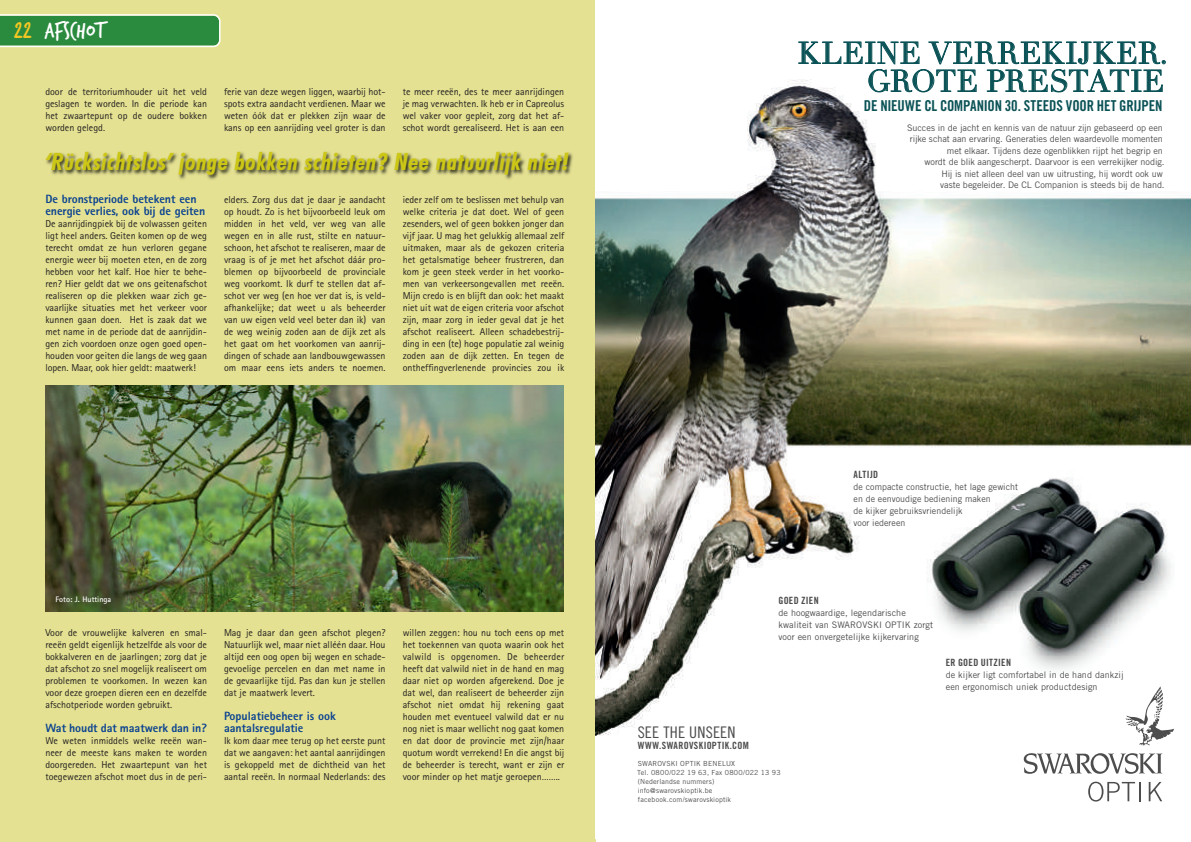
<style>
.page{position:relative;width:1191px;height:842px;background:#fff}
.page>*{position:absolute;margin:0;border:0;box-sizing:border-box;transform-origin:0 0}
.t1{font:30px/28px "Didot LH Roman+NCSSVR";letter-spacing:.025em;color:#0a5256;text-align:right}
.t2{font:italic 700 condensed 24px "Futura BT";letter-spacing:.02em;color:#ccc716}
.t3{font:24px "Trash Hand";color:#fff}
.t4{font:16px "Trade Gothic LT Com Cn 18+T42+WXSALE";letter-spacing:.01em;color:#4d4d4d}
.t5{font:15px "Trade Gothic LT Com Bd Cn 20+T42+ZNSSFL";letter-spacing:-.01em;color:#0a5256}
.t6{font:800 12px/12px "Rotis Sans Serif";letter-spacing:-.005em;color:#0a4290}
.t7{font:10px/12px "Rotis Sans Serif";color:#231f20;text-align:justify}
.t8{font:10px "Trade Gothic LT Com Bd Cn 20+T42+ZNSSFL";letter-spacing:.035em;color:#4d4d4d}
.t9{font:9px/12px "Trade Gothic LT Com+T42+SJBAHA";letter-spacing:.005em;color:#4d4d4d}
.t10{font:700 8px "Rotis Sans Serif";color:#fff}
.t11{font:7px/9px "Trade Gothic LT Com+T42+SJBAHA";letter-spacing:.025em;color:#4d4d4d}
.s1{font-size:26px;color:#f3c723}
</style>
<div class="page">
<div style="left:0;top:0;width:595px;height:842px;background:#e4e192"></div>
<svg style="left:0;top:14px;width:220px;height:33px;background:#409751"></svg>
<img style="left:595px;top:41px;width:596px;height:761px">
<img style="left:910px;top:462px;width:278px;height:227px">
<svg style="left:798px;top:42px;width:367px;height:50px"></svg>
<svg style="left:1125px;top:686px;width:49px;height:60px"></svg>
<svg style="left:1023px;top:753px;width:139px;height:21px"></svg>
<svg style="left:1088px;top:782px;width:53px;height:19px"></svg>
<svg style="left:1148px;top:782px;width:14px;height:19px"></svg>
<img style="left:45px;top:386px;width:518px;height:225px">
<img style="left:46px;top:152px;width:527px;height:28px">
<h2 class="t3" style="left:14px;top:18px;width:92px"><span class="s1">22</span> AFSCHOT</h2>
<p class="t7" style="left:45px;top:87px;width:163px">door de territoriumhouder uit het veld geslagen te worden. In die periode kan het zwaartepunt op de oudere bokken worden gelegd.</p>
<p class="t7" style="left:224px;top:87px;width:163px">ferie van deze wegen liggen, waarbij hot&shy;spots extra aandacht verdienen. Maar we weten óók dat er plekken zijn waar de kans op een aanrijding veel groter is dan</p>
<p class="t7" style="left:403px;top:87px;width:163px">te meer reeën, des te meer aanrijdingen je mag verwachten. Ik heb er in Capreolus wel vaker voor gepleit, zorg dat het af&shy;schot wordt gerealiseerd. Het is aan een</p>
<h2 class="t2" style="left:45px;top:152px;width:525px">‘Rücksichtslos’ jonge bokken schieten? Nee natuurlijk niet!</h2>
<p class="t6" style="left:45px;top:195px;width:161px">De bronstperiode betekent een energie verlies, ook bij de geiten</p>
<p class="t7" style="left:45px;top:219px;width:163px">De aanrijdingpiek bij de volwassen geiten ligt heel anders. Geiten komen op de weg terecht omdat ze hun verloren gegane energie weer bij moeten eten, en de zorg hebben voor het kalf. Hoe hier te behe&shy;ren? Hier geldt dat we ons geitenafschot realiseren op die plekken waar zich ge&shy;vaarlijke situaties met het verkeer voor kunnen gaan doen. Het is zaak dat we met name in de periode dat de aanrijdin&shy;gen zich voordoen onze ogen goed open&shy;houden voor geiten die langs de weg gaan lopen. Maar, ook hier geldt: maatwerk!</p>
<p class="t7" style="left:224px;top:195px;width:163px">elders. Zorg dus dat je daar je aandacht op houdt. Zo is het bijvoorbeeld leuk om midden in het veld, ver weg van alle wegen en in alle rust, stilte en natuur&shy;schoon, het afschot te realiseren, maar de vraag is of je met het afschot dáár pro&shy;blemen op bijvoorbeeld de provinciale weg voorkomt. Ik durf te stellen dat af&shy;schot ver weg (en hoe ver dat is, is veld&shy;afhankelijke; dat weet u als beheerder van uw eigen veld veel beter dan ik) van de weg weinig zoden aan de dijk zet als het gaat om het voorkomen van aanrij&shy;dingen of schade aan landbouwgewassen om maar eens iets anders te noemen.</p>
<p class="t7" style="left:403px;top:195px;width:163px">ieder zelf om te beslissen met behulp van welke criteria je dat doet. Wel of geen zesenders, wel of geen bokken jonger dan vijf jaar. U mag het gelukkig allemaal zelf uitmaken, maar als de gekozen criteria het getalsmatige beheer frustreren, dan kom je geen steek verder in het voorko&shy;men van verkeersongevallen met reeën.<br>Mijn credo is en blijft dan ook: het maakt niet uit wat de eigen criteria voor afschot zijn, maar zorg in ieder geval dat je het afschot realiseert. Alleen schadebestrij&shy;ding in een (te) hoge populatie zal weinig zoden aan de dijk zetten. En tegen de ontheffingverlenende provincies zou ik</p>
<p class="t10" style="left:55px;top:596px;width:57px">Foto: J. Huttinga</p>
<p class="t7" style="left:45px;top:627px;width:163px">Voor de vrouwelijke kalveren en smal&shy;reeën geldt eigenlijk hetzelfde als voor de bokkalveren en de jaarlingen; zorg dat je dat afschot zo snel mogelijk realiseert om problemen te voorkomen. In wezen kan voor deze groepen dieren een en dezelfde afschotperiode worden gebruikt.</p>
<p class="t6" style="left:45px;top:723px;width:163px">Wat houdt dat maatwerk dan in?</p>
<p class="t7" style="left:45px;top:735px;width:163px">We weten inmiddels welke reeën wan&shy;neer de meeste kans maken te worden doorgereden. Het zwaartepunt van het toegewezen afschot moet dus in de peri-</p>
<p class="t7" style="left:224px;top:627px;width:163px">Mag je daar dan geen afschot plegen?<br>Natuurlijk wel, maar niet alléén daar. Hou altijd een oog open bij wegen en schade&shy;gevoelige percelen en dan met name in de gevaarlijke tijd. Pas dan kun je stellen dat je maatwerk levert.</p>
<p class="t6" style="left:224px;top:711px;width:113px">Populatiebeheer is ook aantalsregulatie</p>
<p class="t7" style="left:224px;top:735px;width:163px">Ik kom daar mee terug op het eerste punt dat we aangaven: het aantal aanrijdingen is gekoppeld met de dichtheid van het aantal reeën. In normaal Nederlands: des</p>
<p class="t7" style="left:403px;top:627px;width:163px">willen zeggen: hou nu toch eens op met het toekennen van quota waarin ook het valwild is opgenomen. De beheerder heeft dat valwild niet in de hand en mag daar niet op worden afgerekend. Doe je dat wel, dan realiseert de beheerder zijn afschot niet omdat hij rekening gaat houden met eventueel valwild dat er nu nog niet is maar wellicht nog gaat komen en dat door de provincie met zijn/haar quotum wordt verrekend! En die angst bij de beheerder is terecht, want er zijn er voor minder op het matje geroepen……..</p>
<h1 class="t1" style="left:798px;top:43px;width:371px">KLEINE VERREKIJKER.<br>GROTE PRESTATIE</h1>
<h3 class="t5" style="left:864px;top:96px;width:300px">DE NIEUWE CL COMPANION 30. STEEDS VOOR HET GRIJPEN</h3>
<p class="t9" style="left:907px;top:122px;width:259px;line-height:11.5px;text-align:right">Succes in de jacht en kennis van de natuur zijn gebaseerd op een rijke schat aan ervaring. Generaties delen waardevolle momenten met elkaar. Tijdens deze ogenblikken rijpt het begrip en<br>wordt de blik aangescherpt. Daarvoor is een verrekijker nodig.<br>Hij is niet alleen deel van uw uitrusting, hij wordt ook uw<br>vaste begeleider. De CL Companion is steeds bij de hand.</p>
<p class="t8" style="left:853px;top:469px;width:26px">ALTIJD</p>
<p class="t9" style="left:853px;top:481px;width:166px">de compacte constructie, het lage gewicht en de eenvoudige bediening maken<br>de kijker gebruiksvriendelijk<br>voor iedereen</p>
<p class="t8" style="left:778px;top:594px;width:42px">GOED ZIEN</p>
<p class="t9" style="left:778px;top:607px;width:156px">de hoogwaardige, legendarische kwaliteit van SWAROVSKI OPTIK zorgt voor een onvergetelijke kijkervaring</p>
<p class="t8" style="left:945px;top:657px;width:67px">ER GOED UITZIEN</p>
<p class="t9" style="left:945px;top:669px;width:179px">de kijker ligt comfortabel in de hand dankzij een ergonomisch uniek productdesign</p>
<h3 class="t4" style="left:637px;top:722px;width:99px">SEE THE UNSEEN</h3>
<p class="t8" style="left:637px;top:739px;width:113px">WWW.SWAROVSKIOPTIK.COM</p>
<p class="t11" style="left:637px;top:758px;width:145px">SWAROVSKI OPTIK BENELUX<br>Tel. 0800/022 19 63, Fax 0800/022 13 93 (Nederlandse nummers) info@swarovskioptik.be facebook.com/swarovskioptik</p>
</div>
